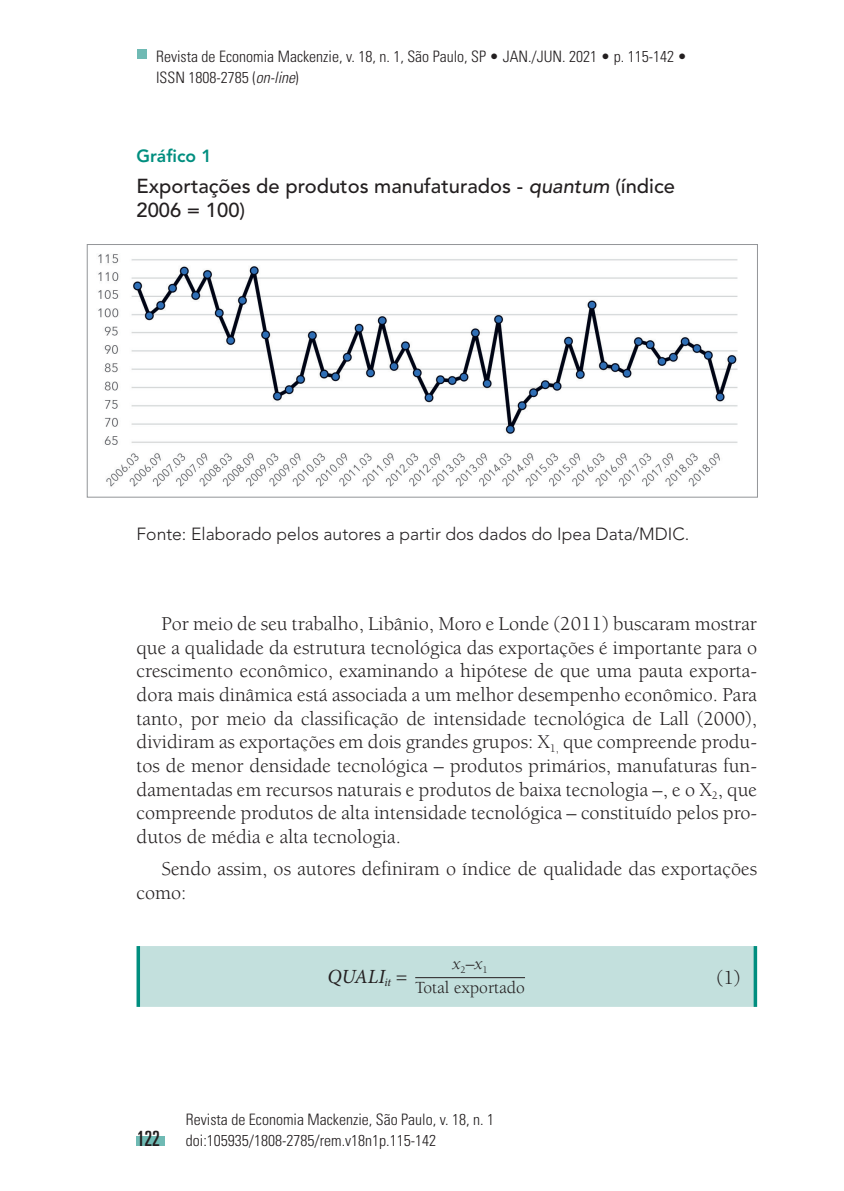
<style>
.page{position:relative;width:844px;height:1191px;background:#fff}
.page>*{position:absolute;margin:0;border:0;box-sizing:border-box;transform-origin:0 0}
.t1{font:ultra-condensed 21px "Univers";color:#231f20}
.t2{font:20.12px/23.6px "Berkeley";color:#231f20;text-align:justify}
.t3{font:500 20.12px/23.6px "Avenir";color:#231f20}
.t4{font:italic 20.12px "Minion Pro";letter-spacing:-.005em;color:#231f20}
.t5{font:300 17.5px "Avenir";color:#231f20}
.t6{font:17.5px/23.6px "Berkeley";color:#231f20;text-align:center}
.t7{font:800 17.5px "Avenir";color:#008e7f}
.t8{font:300 condensed 15.75px/21px "Univers";color:#231f20}
.s1{font-style:italic}
.s2{font-style:normal}
</style>
<div class="page">
<div style="left:137px;top:1136px;width:28px;height:9px;background:#6fbab4"></div>
<div style="left:137px;top:50px;width:9px;height:9px;background:#6fbab4"></div>
<img style="left:98px;top:254px;width:640px;height:233px">
<div style="left:87px;top:244px;width:670px;height:253px;border:1px solid #939598"></div>
<div style="left:140px;top:946px;width:613px;height:61px;background:#c3e0dd"></div>
<svg style="left:136px;top:946px;width:4px;height:61px"></svg>
<svg style="left:753px;top:946px;width:4px;height:61px"></svg>
<hr style="left:415px;top:977px;width:110px;height:1px;background:#231f20">
<p class="t8" style="left:156px;top:46px;width:532px">Revista de Economia Mackenzie, v. 18, n. 1, São Paulo, SP • JAN./JUN. 2021 • p. 115-142 •<br>ISSN 1808-2785 (<span class="s1">on-line</span>)</p>
<p class="t7" style="left:136px;top:146px;width:77px">Gráfico 1</p>
<p class="t3" style="left:136px;top:175px;width:540px">Exportações de produtos manufaturados - <span class="s1">quantum</span> (índice<br>2006 = 100)</p>
<p class="t5" style="left:136px;top:523px;width:554px">Fonte: Elaborado pelos autores a partir dos dados do Ipea Data/MDIC.</p>
<p class="t2" style="left:136px;top:612px;width:622px;text-indent:25px">Por meio de seu trabalho, Libânio, Moro e Londe (2011) buscaram mostrar que a qualidade da estrutura tecnológica das exportações é importante para o crescimento econômico, examinando a hipótese de que uma pauta exporta&shy;dora mais dinâmica está associada a um melhor desempenho econômico. Para tanto, por meio da classificação de intensidade tecnológica de Lall (2000), dividiram as exportações em dois grandes grupos: X<sub>1,</sub> que compreende produ&shy;tos de menor densidade tecnológica – produtos primários, manufaturas fun&shy;damentadas em recursos naturais e produtos de baixa tecnologia –, e o X<sub>2</sub>, que compreende produtos de alta intensidade tecnológica – constituído pelos pro&shy;dutos de média e alta tecnologia.</p>
<p class="t2" style="left:136px;top:857px;width:622px;text-indent:25px">Sendo assim, os autores definiram o índice de qualidade das exportações como:</p>
<p class="t4" style="left:327px;top:962px;width:81px">QUALI<sub>it</sub> <span class="s2">=</span></p>
<p class="t6" style="left:415px;top:952px;width:111px"><span class="s1">x</span><sub>2</sub>–<span class="s1">x</span><sub>1<br></sub>Total exportado</p>
<p class="t2" style="left:716px;top:966px;width:25px">(1)</p>
<p class="t1" style="left:137px;top:1126px;width:25px">122</p>
<p class="t8" style="left:186px;top:1108px;width:309px">Revista de Economia Mackenzie, São Paulo, v. 18, n. 1 doi:105935/1808-2785/rem.v18n1p.115-142</p>
</div>
